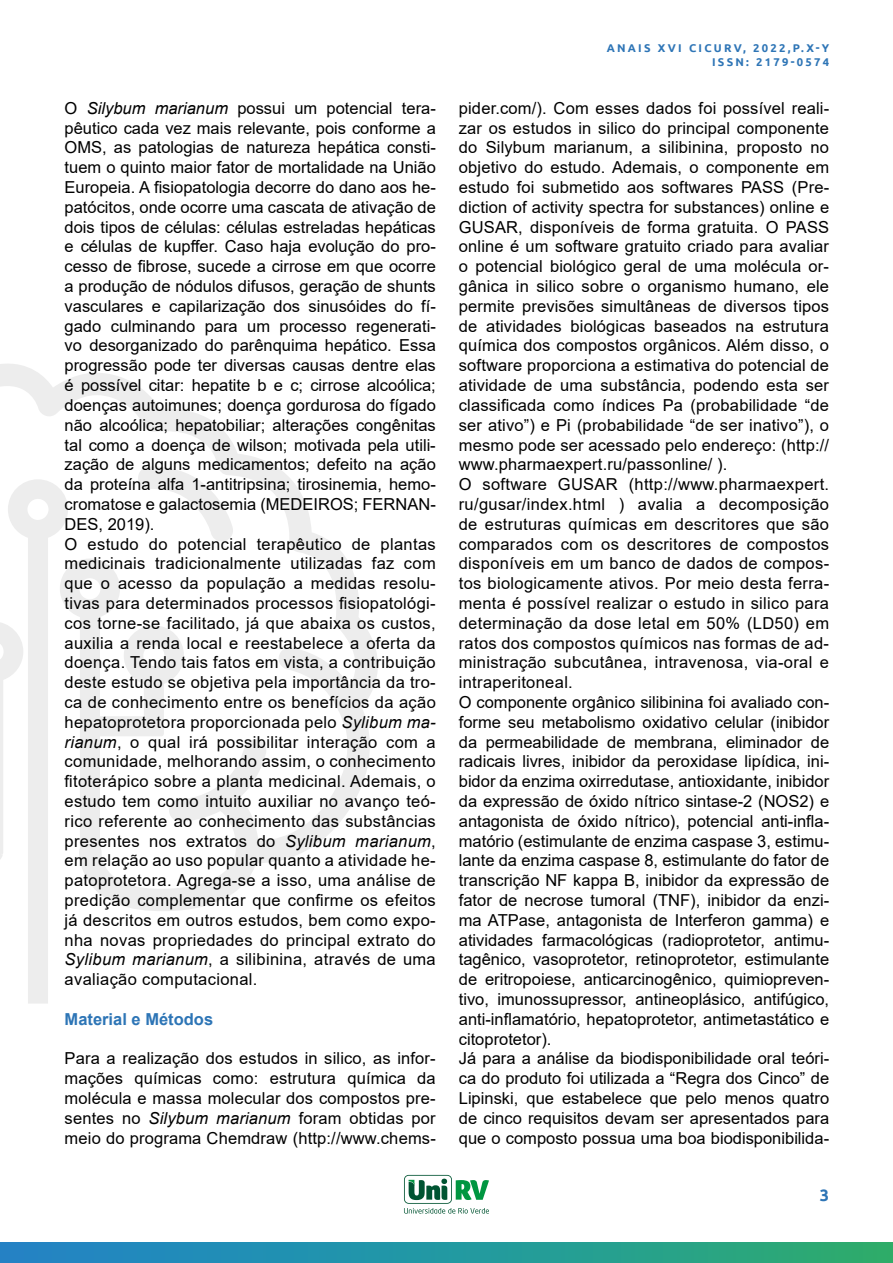
<style>
.page{position:relative;width:893px;height:1263px;background:#fff}
.page>*{position:absolute;margin:0;border:0;box-sizing:border-box;transform-origin:0 0}
.t1{font:16.5px/19.8px "Arial";letter-spacing:.01em;color:#000}
.t2{font:700 16.5px "Arial";color:#2d75b6}
.t3{font:700 16.5px "Ubuntu";color:#2e75b6}
.t4{font:700 11.25px/13.5px "Ubuntu";letter-spacing:.2em;color:#2e75b6;text-align:right}
.s1{font-style:italic}
</style>
<div class="page">
<div style="left:28px;top:911px;width:20px;height:92px;background:#ededed"></div>
<svg style="left:0;top:364px;width:378px;height:547px"></svg>
<svg style="left:138px;top:464px;width:95px;height:78px"></svg>
<div style="left:0;top:1242px;width:893px;height:21px;background:linear-gradient(to right,#1f83cd,#2bad70)"></div>
<svg style="left:404px;top:1175px;width:85px;height:38px"></svg>
<p class="t1" style="left:65px;top:98px;width:373px">O <span class="s1">Silybum marianum</span> possui um potencial tera&shy;pêutico cada vez mais relevante, pois conforme a OMS, as patologias de natureza hepática consti&shy;tuem o quinto maior fator de mortalidade na União Europeia. A fisiopatologia decorre do dano aos he&shy;patócitos, onde ocorre uma cascata de ativação de dois tipos de células: células estreladas hepáticas e células de kupffer. Caso haja evolução do pro&shy;cesso de fibrose, sucede a cirrose em que ocorre a produção de nódulos difusos, geração de shunts vasculares e capilarização dos sinusóides do fí&shy;gado culminando para um processo regenerati&shy;vo desorganizado do parênquima hepático. Essa progressão pode ter diversas causas dentre elas é possível citar: hepatite b e c; cirrose alcoólica; doenças autoimunes; doença gordurosa do fígado não alcoólica; hepatobiliar; alterações congênitas tal como a doença de wilson; motivada pela utili&shy;zação de alguns medicamentos; defeito na ação da proteína alfa 1-antitripsina; tirosinemia, hemo&shy;cromatose e galactosemia (MEDEIROS; FERNAN-DES, 2019).<br>O estudo do potencial terapêutico de plantas medicinais tradicionalmente utilizadas faz com que o acesso da população a medidas resolu&shy;tivas para determinados processos fisiopatológi&shy;cos torne-se facilitado, já que abaixa os custos, auxilia a renda local e reestabelece a oferta da doença. Tendo tais fatos em vista, a contribuição deste estudo se objetiva pela importância da tro&shy;ca de conhecimento entre os benefícios da ação hepatoprotetora proporcionada pelo <span class="s1">Sylibum ma&shy;rianum</span>, o qual irá possibilitar interação com a comunidade, melhorando assim, o conhecimento fitoterápico sobre a planta medicinal. Ademais, o estudo tem como intuito auxiliar no avanço teó&shy;rico referente ao conhecimento das substâncias presentes nos extratos do <span class="s1">Sylibum marianum</span>, em relação ao uso popular quanto a atividade he&shy;patoprotetora. Agrega-se a isso, uma análise de predição complementar que confirme os efeitos já descritos em outros estudos, bem como expo&shy;nha novas propriedades do principal extrato do <span class="s1">Sylibum marianum</span>, a silibinina, através de uma avaliação computacional.</p>
<p class="t2" style="left:65px;top:1007px;width:150px">Material e Métodos</p>
<p class="t1" style="left:65px;top:1048px;width:373px;text-align:justify">Para a realização dos estudos in silico, as infor&shy;mações químicas como: estrutura química da molécula e massa molecular dos compostos pre&shy;sentes no <span class="s1">Silybum marianum</span> foram obtidas por meio do programa Chemdraw (http://www.chems-</p>
<p class="t4" style="left:607px;top:41px;width:224px">ANAIS XVI CICURV, 2022,P.X-Y<br>ISSN: 2179-0574</p>
<p class="t1" style="left:459px;top:98px;width:372px">pider.com/). Com esses dados foi possível reali&shy;zar os estudos in silico do principal componente do Silybum marianum, a silibinina, proposto no objetivo do estudo. Ademais, o componente em estudo foi submetido aos softwares PASS (Pre&shy;diction of activity spectra for substances) online e GUSAR, disponíveis de forma gratuita. O PASS online é um software gratuito criado para avaliar o potencial biológico geral de uma molécula or&shy;gânica in silico sobre o organismo humano, ele permite previsões simultâneas de diversos tipos de atividades biológicas baseados na estrutura química dos compostos orgânicos. Além disso, o software proporciona a estimativa do potencial de atividade de uma substância, podendo esta ser classificada como índices Pa (probabilidade “de ser ativo”) e Pi (probabilidade “de ser inativo”), o mesmo pode ser acessado pelo endereço: (http:// www.pharmaexpert.ru/passonline/ ).<br>O software GUSAR (http://www.pharmaexpert. ru/gusar/index.html ) avalia a decomposição de estruturas químicas em descritores que são comparados com os descritores de compostos disponíveis em um banco de dados de compos&shy;tos biologicamente ativos. Por meio desta ferra&shy;menta é possível realizar o estudo in silico para determinação da dose letal em 50% (LD50) em ratos dos compostos químicos nas formas de ad&shy;ministração subcutânea, intravenosa, via-oral e intraperitoneal.<br>O componente orgânico silibinina foi avaliado con&shy;forme seu metabolismo oxidativo celular (inibidor da permeabilidade de membrana, eliminador de radicais livres, inibidor da peroxidase lipídica, ini&shy;bidor da enzima oxirredutase, antioxidante, inibidor da expressão de óxido nítrico sintase-2 (NOS2) e antagonista de óxido nítrico), potencial anti-infla&shy;matório (estimulante de enzima caspase 3, estimu&shy;lante da enzima caspase 8, estimulante do fator de transcrição NF kappa B, inibidor da expressão de fator de necrose tumoral (TNF), inibidor da enzi&shy;ma ATPase, antagonista de Interferon gamma) e atividades farmacológicas (radioprotetor, antimu&shy;tagênico, vasoprotetor, retinoprotetor, estimulante de eritropoiese, anticarcinogênico, quimiopreven&shy;tivo, imunossupressor, antineoplásico, antifúgico, anti-inflamatório, hepatoprotetor, antimetastático e citoprotetor).<br>Já para a análise da biodisponibilidade oral teóri&shy;ca do produto foi utilizada a “Regra dos Cinco” de Lipinski, que estabelece que pelo menos quatro de cinco requisitos devam ser apresentados para que o composto possua uma boa biodisponibilida-</p>
<p class="t3" style="left:820px;top:1185px;width:11px">3</p>
</div>
